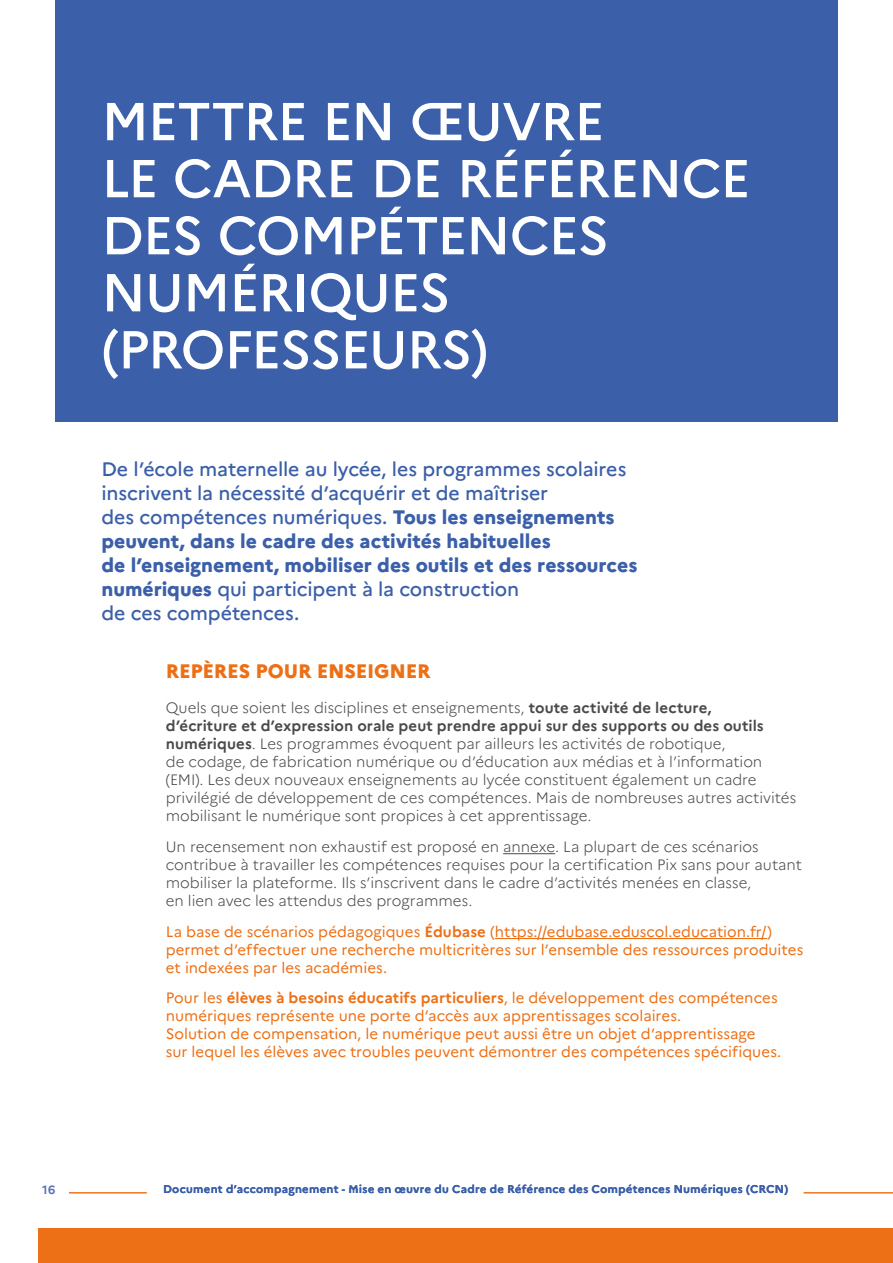
<style>
.page{position:relative;width:893px;height:1263px;background:#fff}
.page>*{position:absolute;margin:0;border:0;box-sizing:border-box;transform-origin:0 0}
.t1{font:500 53.25px/57px "Marianne";letter-spacing:-.025em;color:#fff}
.t2{font:500 19.5px/24px "Marianne";letter-spacing:-.005em;color:#3b5fa9}
.t3{font:800 19.5px "Marianne";letter-spacing:-.01em;color:#ed7016}
.t4{font:300 15px/18px "Marianne";color:#4a4a49}
.t5{font:15px/18px "Marianne";color:#ed7016}
.t6{font:700 12px "Marianne";color:#5b73b7}
.t7{font:700 11.25px "Marianne";letter-spacing:.025em;color:#3b5fa9}
.s1{font-weight:800}
.s2{font-weight:700}
</style>
<div class="page">
<div style="left:56px;top:0;width:782px;height:422px;background:#3b5fa9"></div>
<hr style="left:804px;top:1192px;width:89px;height:1px;background:#ed7016">
<hr style="left:69px;top:1192px;width:78px;height:1px;background:#ed7016">
<div style="left:38px;top:1229px;width:855px;height:34px;background:#ed7016"></div>
<hr style="left:503px;top:853px;width:52px;height:1px;background:#4a4a49">
<hr style="left:495px;top:938px;width:272px;height:1px;background:#ed7016">
<h1 class="t1" style="left:101px;top:93px;width:651px">METTRE EN ŒUVRE<br>LE CADRE DE RÉFÉRENCE<br>DES COMPÉTENCES<br>NUMÉRIQUES (PROFESSEURS)</h1>
<p class="t2" style="left:101px;top:457px;width:537px">De l’école maternelle au lycée, les programmes scolaires inscrivent la nécessité d’acquérir et de maîtriser<br>des compétences numériques. <span class="s1">Tous les enseignements peuvent, dans le cadre des activités habituelles<br>de l’enseignement, mobiliser des outils et des ressources numériques</span> qui participent à la construction<br>de ces compétences.</p>
<h2 class="t3" style="left:166px;top:659px;width:266px">REPÈRES POUR ENSEIGNER</h2>
<p class="t4" style="left:166px;top:699px;width:632px">Quels que soient les disciplines et enseignements, <span class="s2">toute activité de lecture,<br>d’écriture et d’expression orale peut prendre appui sur des supports ou des outils numériques</span>. Les programmes évoquent par ailleurs les activités de robotique,<br>de codage, de fabrication numérique ou d’éducation aux médias et à l’information (EMI). Les deux nouveaux enseignements au lycée constituent également un cadre privilégié de développement de ces compétences. Mais de nombreuses autres activités mobilisant le numérique sont propices à cet apprentissage.</p>
<p class="t4" style="left:166px;top:837px;width:638px">Un recensement non exhaustif est proposé en annexe. La plupart de ces scénarios contribue à travailler les compétences requises pour la certification Pix sans pour autant mobiliser la plateforme. Ils s’inscrivent dans le cadre d’activités menées en classe,<br>en lien avec les attendus des programmes.</p>
<p class="t5" style="left:166px;top:922px;width:639px">La base de scénarios pédagogiques <span class="s2">Édubase</span> (https://edubase.eduscol.education.fr/) permet d’effectuer une recherche multicritères sur l’ensemble des ressources produites et indexées par les académies.</p>
<p class="t5" style="left:166px;top:989px;width:617px">Pour les <span class="s2">élèves à besoins éducatifs particuliers</span>, le développement des compétences numériques représente une porte d’accès aux apprentissages scolaires.<br>Solution de compensation, le numérique peut aussi être un objet d’apprentissage<br>sur lequel les élèves avec troubles peuvent démontrer des compétences spécifiques.</p>
<p class="t7" style="left:163px;top:1182px;width:627px">Document d’accompagnement - mise en œuvre du Cadre de Référence des Compétences Numériques (CRCN)</p>
<p class="t6" style="left:42px;top:1183px;width:14px">16</p>
<p class="t7" style="left:349px;top:1182px;width:12px">M</p>
</div>
